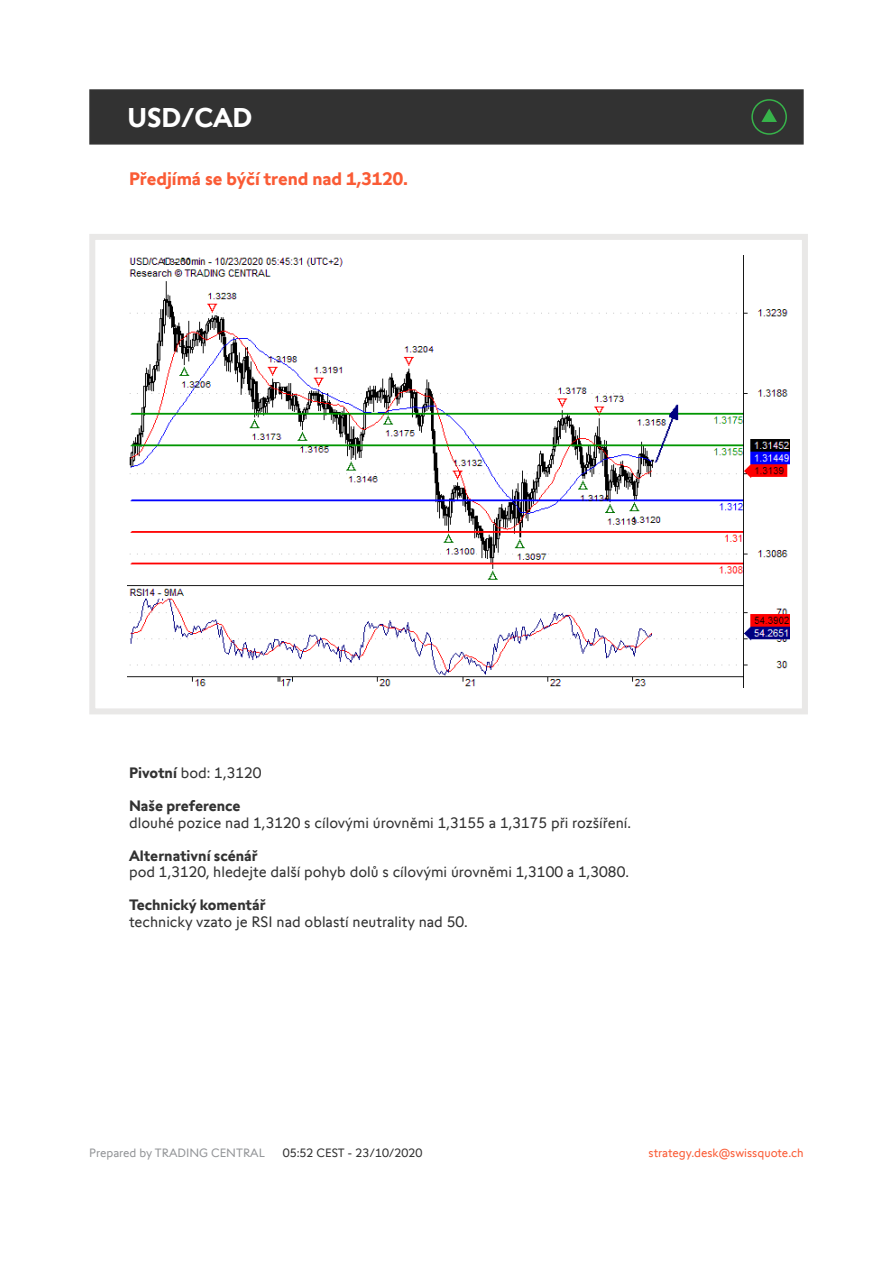
<style>
.page{position:relative;width:893px;height:1263px;background:#fff}
.page>*{position:absolute;margin:0;border:0;box-sizing:border-box;transform-origin:0 0}
.t1{font:700 27px "Swissquote CT";color:#fff}
.t2{font:700 18px "Swissquote CT";color:#fa5b35}
.t3{font:15px "Swissquote CT";color:#323232}
.t4{font:700 15px "Swissquote CT";color:#323232}
.t5{font:12px "Swissquote CT";color:#fa5b35}
.t6{font:12px "Swissquote CT";color:#939598}
.t7{font:12px "Swissquote CT";color:#323232}
.s1{font-weight:700}
</style>
<div class="page">
<div style="left:89px;top:234px;width:719px;height:480px;border:6px solid #e9e8e7"></div>
<div style="left:89px;top:89px;width:715px;height:56px;background:#323232;border:2px solid #323232"></div>
<img style="left:128px;top:255px;width:661px;height:432px">
<svg style="left:751px;top:99px;width:36px;height:36px"></svg>
<h1 class="t1" style="left:128px;top:101px;width:126px">USD/CAD</h1>
<p class="t2" style="left:129px;top:168px;width:281px">Předjímá se býčí trend nad 1,3120.</p>
<p class="t3" style="left:129px;top:764px;width:134px"><span class="s1">Pivotní</span> bod: 1,3120</p>
<p class="t4" style="left:129px;top:797px;width:113px">Naše preference</p>
<p class="t3" style="left:129px;top:814px;width:503px">dlouhé pozice nad 1,3120 s cílovými úrovněmi 1,3155 a 1,3175 při rozšíření.</p>
<p class="t4" style="left:129px;top:846px;width:130px">Alternativní scénář</p>
<p class="t3" style="left:129px;top:863px;width:501px">pod 1,3120, hledejte další pohyb dolů s cílovými úrovněmi 1,3100 a 1,3080.</p>
<p class="t4" style="left:129px;top:896px;width:138px">Technický komentář</p>
<p class="t3" style="left:129px;top:913px;width:340px">technicky vzato je RSI nad oblastí neutrality nad 50.</p>
<p class="t6" style="left:89px;top:1145px;width:177px">Prepared by TRADING CENTRAL</p>
<p class="t7" style="left:283px;top:1145px;width:141px">05:52 CEST - 23/10/2020</p>
<p class="t5" style="left:649px;top:1145px;width:157px">strategy.desk@swissquote.ch</p>
</div>
